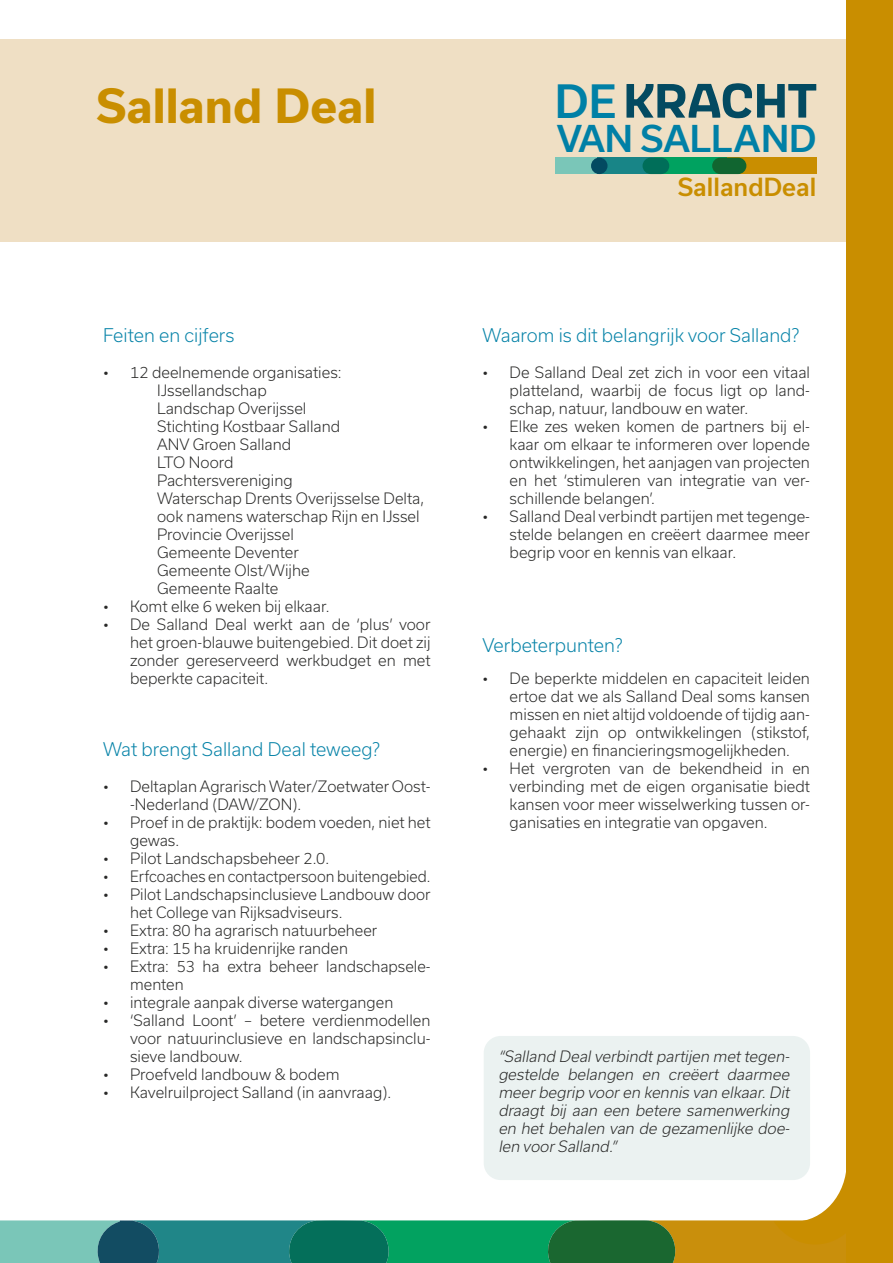
<style>
.page{position:relative;width:893px;height:1263px;background:#fff}
.page>*{position:absolute;margin:0;border:0;box-sizing:border-box;transform-origin:0 0}
.t1{font:700 45px "Usual";color:#c98e00}
.t2{font:500 43.8px "Usual";color:#0080a6}
.t3{font:500 35.25px "Usual";letter-spacing:-.005em;color:#0080a6}
.t4{font:500 23.85px "Usual";color:#c98e00}
.t5{font:300 18px "Usual";color:#0783a8}
.t6{font:300 15px/18px "Usual";color:#282827;text-align:justify}
.t7{font:italic 300 15px/18px "Usual";color:#282827;text-align:justify}
.t8{font:300 15px "Usual";color:#282827;scale:.96 1}
</style>
<div class="page">
<div style="left:0;top:39px;width:893px;height:203px;background:#efdfc4"></div>
<div style="left:484px;top:1036px;width:326px;height:144px;background:#ebf2f1;border-radius:17px"></div>
<div style="left:556px;top:158px;width:41px;height:16px;background:#7ac6b8"></div>
<div style="left:597px;top:158px;width:57px;height:16px;background:#188587"></div>
<div style="left:654px;top:158px;width:73px;height:16px;background:#00a260"></div>
<div style="left:727px;top:158px;width:89px;height:16px;background:#c98e00"></div>
<div style="left:643px;top:158px;width:26px;height:16px;background:#006e59;border-radius:8px"></div>
<div style="left:712px;top:158px;width:34px;height:16px;background:#116530;border-radius:8px"></div>
<div style="left:591px;top:158px;width:16px;height:16px;background:#034a61;border-radius:8px"></div>
<svg style="left:626px;top:83px;width:190px;height:35px"></svg>
<div style="left:846px;top:0;width:47px;height:1263px;background:#c98e00"></div>
<svg style="left:0;top:1167px;width:846px;height:96px"></svg>
<h1 class="t1" style="left:97px;top:80px;width:281px">Salland Deal</h1>
<h2 class="t2" style="left:555px;top:76px;width:63px">DE</h2>
<h3 class="t3" style="left:557px;top:118px;width:261px">VAN SALLAND</h3>
<h3 class="t4" style="left:678px;top:174px;width:140px">SallandDeal</h3>
<p class="t5" style="left:103px;top:325px;width:133px">Feiten en cijfers</p>
<p class="t6" style="left:157px;top:363px;width:269px;text-align:left;text-indent:-54px">• 12 deelnemende organisaties:<br>IJssellandschap<br>Landschap Overijssel<br>Stichting Kostbaar Salland<br>ANV Groen Salland<br>LTO Noord<br>Pachtersvereniging<br>Waterschap Drents Overijsselse Delta, ook namens waterschap Rijn en IJssel<br>Provincie Overijssel<br>Gemeente Deventer<br>Gemeente Olst/Wijhe<br>Gemeente Raalte</p>
<p class="t6" style="left:103px;top:597px;width:228px">• Komt elke 6 weken bij elkaar.</p>
<p class="t6" style="left:130px;top:615px;width:302px;text-indent:-27px">• De Salland Deal werkt aan de ‘plus’ voor het groen-blauwe buitengebied. Dit doet zij zonder gereserveerd werkbudget en met beperkte capaciteit.</p>
<p class="t5" style="left:103px;top:739px;width:278px">Wat brengt Salland Deal teweeg?</p>
<p class="t6" style="left:130px;top:777px;width:302px;text-indent:-27px">• Deltaplan Agrarisch Water/Zoetwater Oost--Nederland (DAW/ZON).</p>
<p class="t6" style="left:130px;top:813px;width:302px;text-indent:-27px">• Proef in de praktijk: bodem voeden, niet het gewas.</p>
<p class="t6" style="left:103px;top:849px;width:228px">• Pilot Landschapsbeheer 2.0.</p>
<p class="t8" style="left:103px;top:868px;width:343px">• Erfcoaches en contactpersoon buitengebied.</p>
<p class="t6" style="left:130px;top:885px;width:302px;text-indent:-27px">• Pilot Landschapsinclusieve Landbouw door het College van Rijksadviseurs.</p>
<p class="t6" style="left:103px;top:921px;width:276px">• Extra: 80 ha agrarisch natuurbeheer</p>
<p class="t6" style="left:103px;top:939px;width:246px">• Extra: 15 ha kruidenrijke randen</p>
<p class="t6" style="left:130px;top:957px;width:302px;text-indent:-27px">• Extra: 53 ha extra beheer landschapsele&shy;menten</p>
<p class="t6" style="left:103px;top:993px;width:292px">• integrale aanpak diverse watergangen</p>
<p class="t6" style="left:130px;top:1011px;width:302px;text-indent:-27px">• ‘Salland Loont’ – betere verdienmodellen voor natuurinclusieve en landschapsinclu&shy;sieve landbouw.</p>
<p class="t6" style="left:103px;top:1065px;width:238px">• Proefveld landbouw &amp; bodem</p>
<p class="t6" style="left:103px;top:1083px;width:290px">• Kavelruilproject Salland (in aanvraag).</p>
<p class="t5" style="left:483px;top:325px;width:318px">Waarom is dit belangrijk voor Salland?</p>
<p class="t6" style="left:510px;top:363px;width:302px;text-indent:-27px">• De Salland Deal zet zich in voor een vitaal platteland, waarbij de focus ligt op land&shy;schap, natuur, landbouw en water.</p>
<p class="t6" style="left:510px;top:417px;width:302px;text-indent:-27px">• Elke zes weken komen de partners bij el&shy;kaar om elkaar te informeren over lopende ontwikkelingen, het aanjagen van projecten en het ‘stimuleren van integratie van ver&shy;schillende belangen’.</p>
<p class="t6" style="left:510px;top:507px;width:302px;text-indent:-27px">• Salland Deal verbindt partijen met tegenge&shy;stelde belangen en creëert daarmee meer begrip voor en kennis van elkaar.</p>
<p class="t5" style="left:483px;top:634px;width:141px">Verbeterpunten?</p>
<p class="t6" style="left:510px;top:669px;width:302px;text-indent:-27px">• De beperkte middelen en capaciteit leiden ertoe dat we als Salland Deal soms kansen missen en niet altijd voldoende of tijdig aan&shy;gehaakt zijn op ontwikkelingen (stikstof, energie) en financieringsmogelijkheden.</p>
<p class="t6" style="left:510px;top:759px;width:302px;text-indent:-27px">• Het vergroten van de bekendheid in en verbinding met de eigen organisatie biedt kansen voor meer wisselwerking tussen or&shy;ganisaties en integratie van opgaven.</p>
<p class="t7" style="left:498px;top:1047px;width:296px">“Salland Dealverbindtpartijen mettegen&shy;gestelde belangen en creëert daarmee meerbegrip vooren kennis van elkaar.Dit draagt bij aan een betere samenwerking en het behalen van de gezamenlijke doe&shy;len voorSalland.”</p>
</div>
